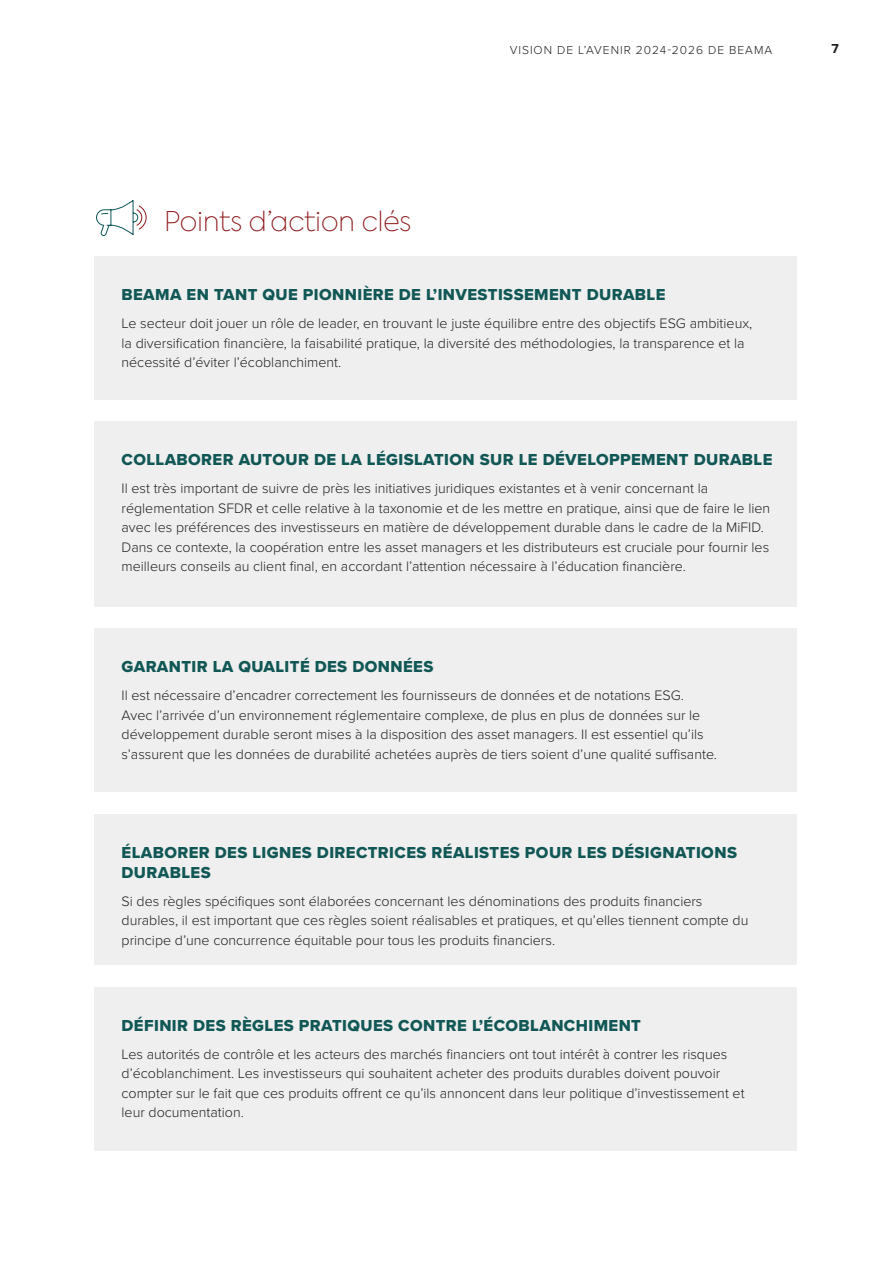
<style>
.page{position:relative;width:893px;height:1263px;background:#fff}
.page>*{position:absolute;margin:0;border:0;box-sizing:border-box;transform-origin:0 0}
.t1{font:100 27px "Axiforma";color:#8d171a}
.Tussentitel{font:16.5px/19.5px "Proxima Nova Extrabld";letter-spacing:.025em;color:#105756}
.t2{font:300 14.25px/19.5px "Proxima Nova";color:#231f20}
.t3{font:700 13.5px "Proxima Nova";color:#231f20}
.t4{font:300 12px "Proxima Nova";letter-spacing:.08em;color:#231f20}
</style>
<div class="page">
<div style="left:95px;top:256px;width:702px;height:143px;background:#eeefee"></div>
<div style="left:95px;top:421px;width:702px;height:185px;background:#eeefee"></div>
<div style="left:95px;top:628px;width:702px;height:164px;background:#eeefee"></div>
<div style="left:95px;top:814px;width:702px;height:151px;background:#eeefee"></div>
<div style="left:95px;top:987px;width:702px;height:163px;background:#eeefee"></div>
<svg style="left:96px;top:200px;width:51px;height:36px"></svg>
<p class="t1" style="left:164px;top:204px;width:249px">Points d’action clés</p>
<p class="t4" style="left:510px;top:41px;width:264px">VISION DE L’AVENIR 2024-2026 DE BEAMA</p>
<p class="t3" style="left:831px;top:41px;width:9px">7</p>
<p class="Tussentitel" style="left:122px;top:285px;width:545px">BEAMA EN TANT QUE PIONNIÈRE DE L’INVESTISSEMENT DURABLE</p>
<p class="t2" style="left:122px;top:313px;width:632px">Le secteur doit jouer un rôle de leader, en trouvant le juste équilibre entre des objectifs ESG ambitieux, la diversification financière, la faisabilité pratique, la diversité des méthodologies, la transparence et la nécessité d’éviter l’écoblanchiment.</p>
<p class="Tussentitel" style="left:122px;top:450px;width:652px">COLLABORER AUTOUR DE LA LÉGISLATION SUR LE DÉVELOPPEMENT DURABLE</p>
<p class="t2" style="left:122px;top:478px;width:650px">Il est très important de suivre de près les initiatives juridiques existantes et à venir concernant la réglementation SFDR et celle relative à la taxonomie et de les mettre en pratique, ainsi que de faire le lien avec les préférences des investisseurs en matière de développement durable dans le cadre de la MiFID.<br>Dans ce contexte, la coopération entre les asset managers et les distributeurs est cruciale pour fournir les meilleurs conseils au client final, en accordant l’attention nécessaire à l’éducation financière.</p>
<p class="Tussentitel" style="left:122px;top:657px;width:313px">GARANTIR LA QUALITÉ DES DONNÉES</p>
<p class="t2" style="left:122px;top:685px;width:597px">Il est nécessaire d’encadrer correctement les fournisseurs de données et de notations ESG.<br>Avec l’arrivée d’un environnement réglementaire complexe, de plus en plus de données sur le développement durable seront mises à la disposition des asset managers. Il est essentiel qu’ils s’assurent que les données de durabilité achetées auprès de tiers soient d’une qualité suffisante.</p>
<p class="Tussentitel" style="left:122px;top:843px;width:617px">ÉLABORER DES LIGNES DIRECTRICES RÉALISTES POUR LES DÉSIGNATIONS<br>DURABLES</p>
<p class="t2" style="left:122px;top:890px;width:628px">Si des règles spécifiques sont élaborées concernant les dénominations des produits financiers durables, il est important que ces règles soient réalisables et pratiques, et qu’elles tiennent compte du principe d’une concurrence équitable pour tous les produits financiers.</p>
<p class="Tussentitel" style="left:122px;top:1015px;width:521px">DÉFINIR DES RÈGLES PRATIQUES CONTRE L’ÉCOBLANCHIMENT</p>
<p class="t2" style="left:122px;top:1043px;width:625px">Les autorités de contrôle et les acteurs des marchés financiers ont tout intérêt à contrer les risques d’écoblanchiment. Les investisseurs qui souhaitent acheter des produits durables doivent pouvoir compter sur le fait que ces produits offrent ce qu’ils annoncent dans leur politique d’investissement et leur documentation.</p>
</div>
